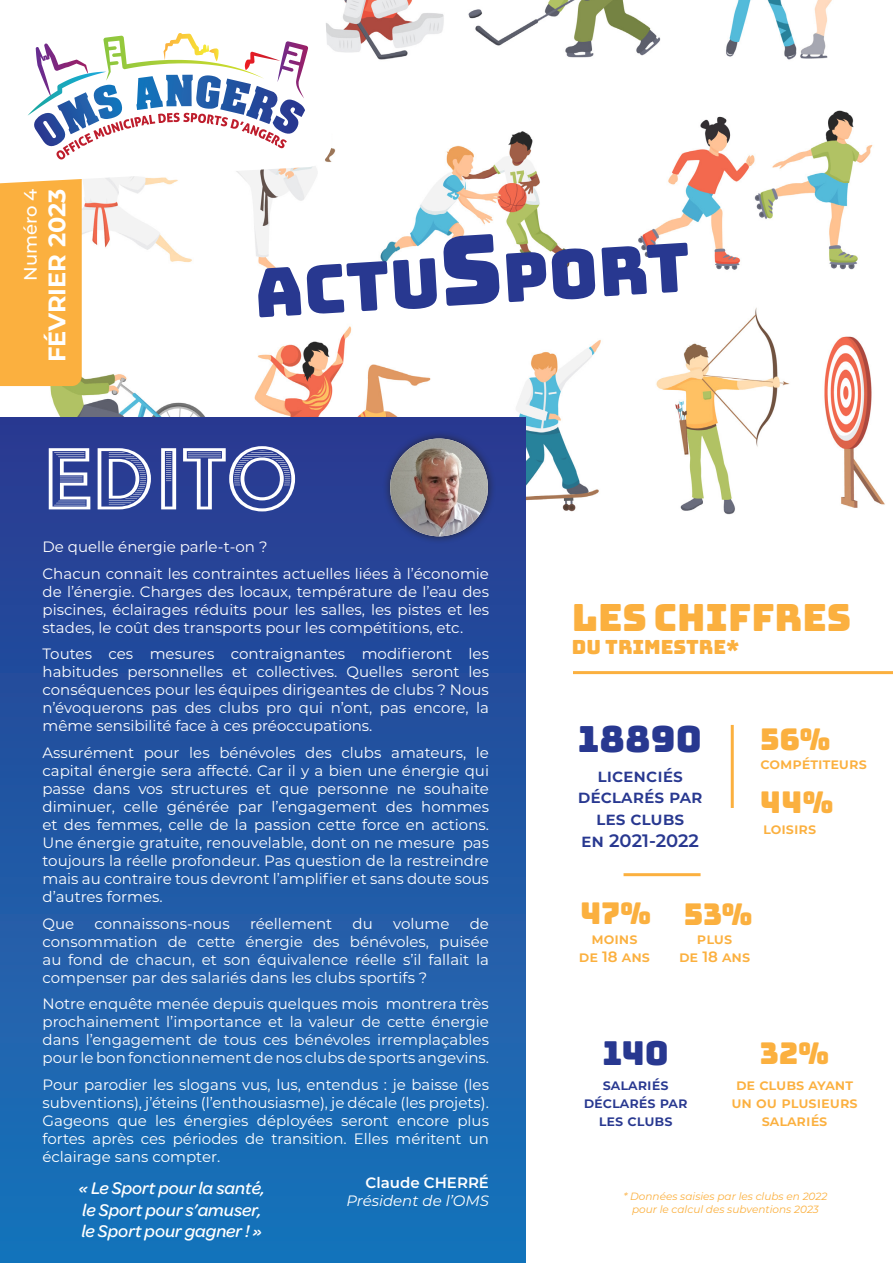
<style>
.page{position:relative;width:893px;height:1263px;background:#fff}
.page>*{position:absolute;margin:0;border:0;box-sizing:border-box;transform-origin:0 0}
.t1{font:102px "Acier BAT Text Gris";color:#fff}
.t2{font:67.5px "Bungee";color:#283890}
.t3{font:37.5px "Bungee";color:#fbb03f}
.t4{font:36px "Bungee";color:#283890}
.t5{font:33px "Bungee";color:#283890}
.t6{font:30px "Bungee";color:#fbb03f}
.t7{font:700 24px "Montserrat";color:#fff}
.t8{font:19.5px "Bungee";color:#fbb03f}
.t9{font:italic 500 18px/21.6px "Omnes";color:#fff}
.t10{font:600 18px/21.6px "Montserrat";color:#283890;text-align:center}
.t11{font:500 18px "Montserrat";color:#fff}
.Texte_courant_EDITO{font:15px/18px "Montserrat";color:#fff;text-align:justify}
.t12{font:600 15px/18px "Montserrat";color:#fbb03f;text-align:center}
.t13{font:600 15px/18px "Montserrat";color:#283890;text-align:center}
.t14{font:italic 15px "Montserrat";color:#fff}
.t15{font:600 15px "Montserrat";color:#fff}
.Texte_Italic_JAUNE{font:italic 10.5px/12.6px "Montserrat";color:#fbb03f;text-align:center}
</style>
<div class="page">
<hr style="left:573px;top:671px;width:320px;height:3px;background:#fbb03f">
<img style="left:0;top:0;width:885px;height:515px">
<div style="left:0;top:417px;width:526px;height:846px;background:linear-gradient(to bottom,#2a3990,#1875bb)"></div>
<div style="left:382px;top:430px;width:114px;height:114px;background:#231f20;opacity:.75"></div>
<img style="left:390px;top:438px;width:98px;height:98px;border-radius:49px">
<hr style="left:731px;top:725px;width:3px;height:83px;background:#fbb03f">
<hr style="left:623px;top:873px;width:78px;height:3px;background:#fbb03f">
<svg style="left:0;top:0;width:333px;height:189px"></svg>
<svg style="left:0;top:25px;width:317px;height:361px"></svg>
<svg style="left:443px;top:234px;width:57px;height:72px"></svg>
<p class="t11" style="left:18px;top:281px;width:94px;rotate:-90deg">Numéro 4</p>
<p class="t7" style="left:40px;top:362px;width:175px;rotate:-90deg">FÉVRIER 2023</p>
<p class="t2" style="left:252px;top:256px;width:188px;rotate:-4deg">ACTU</p>
<p class="t2" style="left:500px;top:240px;width:190px;rotate:-4deg">PORT</p>
<h1 class="t1" style="left:44px;top:425px;width:258px">EDITO</h1>
<p class="Texte_courant_EDITO" style="left:43px;top:538px;width:227px">De quelle énergie parle-t-on ?</p>
<p class="Texte_courant_EDITO" style="left:43px;top:564px;width:448px">Chacun connait les contraintes actuelles liées à l’économie de l’énergie. Charges des locaux, température de l’eau des piscines, éclairages réduits pour les salles, les pistes et les stades, le coût des transports pour les compétitions, etc.</p>
<p class="Texte_courant_EDITO" style="left:43px;top:645px;width:448px">Toutes ces mesures contraignantes modifieront les habitudes personnelles et collectives. Quelles seront les conséquences pour les équipes dirigeantes de clubs ? Nous n’évoquerons pas des clubs pro qui n’ont, pas encore, la même sensibilité face à ces préoccupations.</p>
<p class="Texte_courant_EDITO" style="left:43px;top:743px;width:448px">Assurément pour les bénévoles des clubs amateurs, le capital énergie sera affecté. Car il y a bien une énergie qui passe dans vos structures et que personne ne souhaite diminuer, celle générée par l’engagement des hommes et des femmes, celle de la passion cette force en actions.<br>Une énergie gratuite, renouvelable, dont on ne mesure pas toujours la réelle profondeur. Pas question de la restreindre mais au contraire tous devront l’amplifier et sans doute sous d’autres formes.</p>
<p class="Texte_courant_EDITO" style="left:43px;top:914px;width:33px">Que</p>
<p class="Texte_courant_EDITO" style="left:95px;top:914px;width:137px">connaissons-nous</p>
<p class="Texte_courant_EDITO" style="left:250px;top:914px;width:84px">réellement</p>
<p class="Texte_courant_EDITO" style="left:353px;top:914px;width:22px">du</p>
<p class="Texte_courant_EDITO" style="left:393px;top:914px;width:58px">volume</p>
<p class="Texte_courant_EDITO" style="left:43px;top:914px;width:448px;text-indent:427px">de consommation de cette énergie des bénévoles, puisée au fond de chacun, et son équivalence réelle s’il fallait la compenser par des salariés dans les clubs sportifs ?</p>
<p class="Texte_courant_EDITO" style="left:43px;top:994px;width:448px">Notre enquête menée depuis quelques mois montrera très prochainement l’importance et la valeur de cette énergie dans l’engagement de tous ces bénévoles irremplaçables pour le bon fonctionnement de nos clubs de sports angevins.</p>
<p class="Texte_courant_EDITO" style="left:43px;top:1075px;width:448px">Pour parodier les slogans vus, lus, entendus : je baisse (les subventions), j’éteins (l’enthousiasme), je décale (les projets).<br>Gageons que les énergies déployées seront encore plus fortes après ces périodes de transition. Elles méritent un éclairage sans compter.</p>
<p class="t15" style="left:366px;top:1172px;width:125px">Claude CHERRÉ</p>
<p class="t14" style="left:346px;top:1190px;width:144px">Président de l’OMS</p>
<p class="t9" style="left:79px;top:1176px;width:188px">« Le Sport pour la santé, le Sport pour s’amuser, le Sport pour gagner ! »</p>
<p class="t3" style="left:572px;top:596px;width:281px">LES CHIFFRES</p>
<p class="t8" style="left:572px;top:636px;width:169px">DU TRIMESTRE*</p>
<p class="t4" style="left:578px;top:719px;width:125px">18890</p>
<p class="t10" style="left:578px;top:764px;width:126px">licenciés déclarés par les clubs<br>en 2021-2022</p>
<p class="t6" style="left:760px;top:722px;width:72px">56%</p>
<p class="t12" style="left:760px;top:754px;width:108px">compétiteurs</p>
<p class="t6" style="left:760px;top:785px;width:75px">44%</p>
<p class="t12" style="left:763px;top:819px;width:54px">loisirs</p>
<p class="t6" style="left:580px;top:896px;width:73px">47%</p>
<p class="t12" style="left:579px;top:928px;width:73px">moins<br>de 18 ans</p>
<p class="t6" style="left:684px;top:897px;width:70px">53%</p>
<p class="t12" style="left:679px;top:928px;width:73px">plus<br>de 18 ans</p>
<p class="t5" style="left:603px;top:1035px;width:68px">140</p>
<p class="t6" style="left:760px;top:1036px;width:71px">32%</p>
<p class="t13" style="left:584px;top:1075px;width:105px">salariés déclarés par les clubs</p>
<p class="t12" style="left:731px;top:1075px;width:128px">de clubs ayant un ou plusieurs salariés</p>
<p class="Texte_Italic_JAUNE" style="left:623px;top:1190px;width:206px">* Données saisies par les clubs en 2022 pour le calcul des subventions 2023</p>
</div>
